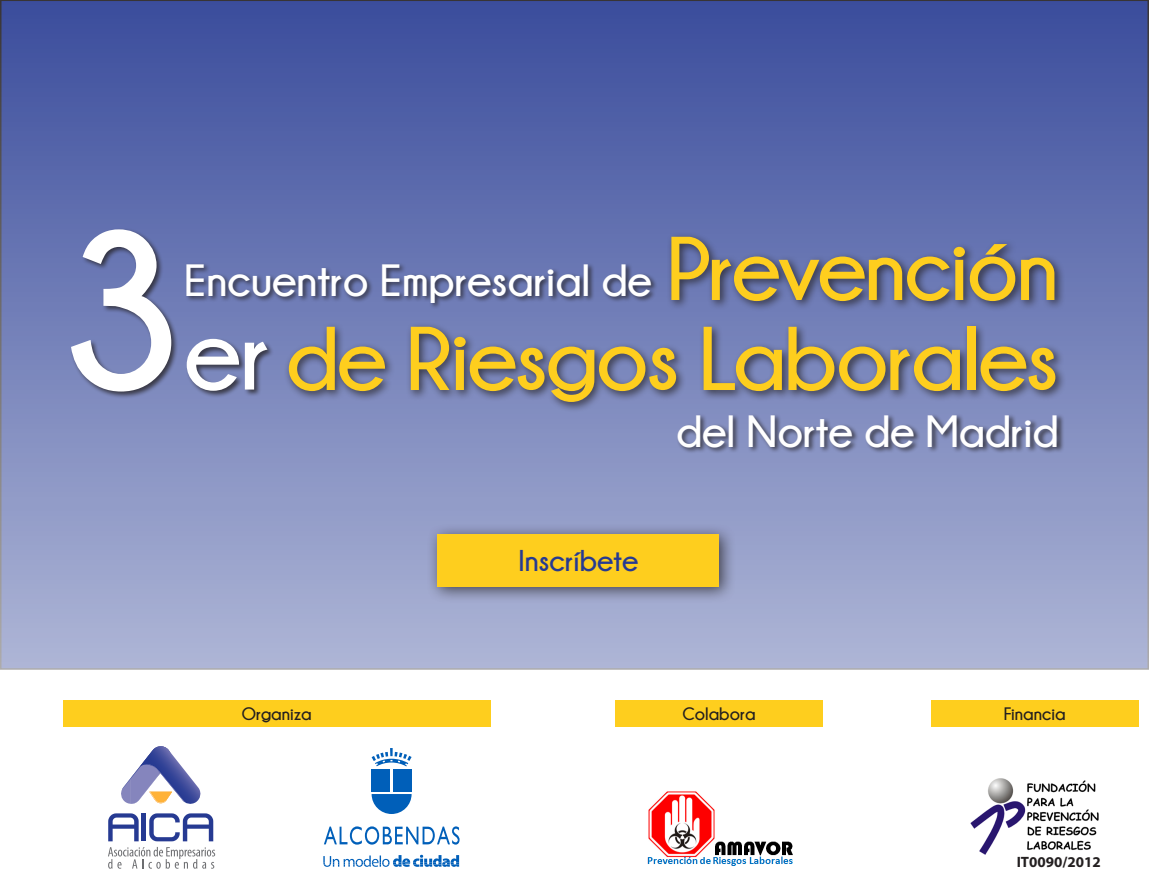
<style>
.page{position:relative;width:1149px;height:893px;background:#fff}
.page>*{position:absolute;margin:0;border:0;box-sizing:border-box;transform-origin:0 0}
.t1{font:700 105px "Champagne&Limousines";color:#fff}
.t2{font:700 90px "Champagne&Limousines";letter-spacing:-.02em;color:#fece1e}
.t3{font:700 45px "Champagne&Limousines";color:#fff}
.t4{font:700 30px "Champagne&Limousines";color:#263a92}
.t5{font:700 18px "Champagne&Limousines";color:#231f20}
.t6{font:700 15px "Myriad Pro";color:#231f20}
.s1{font-size:225px}
</style>
<div class="page">
<div style="left:1px;top:0;width:1146px;height:669px;background:linear-gradient(to bottom,#3b4d9c,#aeb6d6)"></div>
<div style="left:283px;top:231px;width:783px;height:182px;background:#231f20;opacity:.75"></div>
<div style="left:185px;top:262px;width:473px;height:48px;background:#231f20;opacity:.75"></div>
<div style="left:70px;top:228px;width:204px;height:171px;background:#231f20;opacity:.75"></div>
<div style="left:676px;top:413px;width:388px;height:41px;background:#231f20;opacity:.75"></div>
<svg style="left:121px;top:746px;width:80px;height:58px"></svg>
<svg style="left:108px;top:813px;width:31px;height:28px"></svg>
<hr style="left:142px;top:813px;width:4px;height:28px;background:#263a92">
<svg style="left:149px;top:813px;width:64px;height:28px"></svg>
<svg style="left:108px;top:847px;width:107px;height:22px"></svg>
<svg style="left:323px;top:855px;width:136px;height:12px"></svg>
<div style="left:371px;top:769px;width:19px;height:22px;background:#005fb9"></div>
<svg style="left:371px;top:748px;width:40px;height:18px"></svg>
<svg style="left:371px;top:794px;width:40px;height:20px"></svg>
<div style="left:393px;top:769px;width:18px;height:22px;background:#005fb9"></div>
<svg style="left:324px;top:826px;width:135px;height:19px"></svg>
<img style="left:647px;top:791px;width:146px;height:75px">
<img style="left:970px;top:778px;width:128px;height:77px">
<div style="left:63px;top:700px;width:427px;height:27px;background:#fece1e"></div>
<div style="left:615px;top:700px;width:207px;height:27px;background:#fece1e"></div>
<div style="left:930px;top:700px;width:207px;height:27px;background:#fece1e"></div>
<div style="left:426px;top:523px;width:310px;height:81px;background:#231f20;opacity:.75"></div>
<div style="left:438px;top:534px;width:280px;height:53px;background:#fece1e"></div>
<p class="t1" style="left:58px;top:295px;width:213px"><span class="s1">3</span>er</p>
<p class="t2" style="left:666px;top:219px;width:393px">Prevención</p>
<p class="t2" style="left:285px;top:309px;width:774px">de Riesgos Laborales</p>
<p class="t3" style="left:184px;top:255px;width:469px">Encuentro Empresarial de</p>
<p class="t3" style="left:676px;top:406px;width:384px">del Norte de Madrid</p>
<p class="t4" style="left:518px;top:544px;width:121px">Inscríbete</p>
<p class="t5" style="left:242px;top:704px;width:71px">Organiza</p>
<p class="t5" style="left:682px;top:704px;width:75px">Colabora</p>
<p class="t5" style="left:1003px;top:704px;width:63px">Financia</p>
<p class="t6" style="left:1016px;top:852px;width:86px">IT0090/2012</p>
</div>
